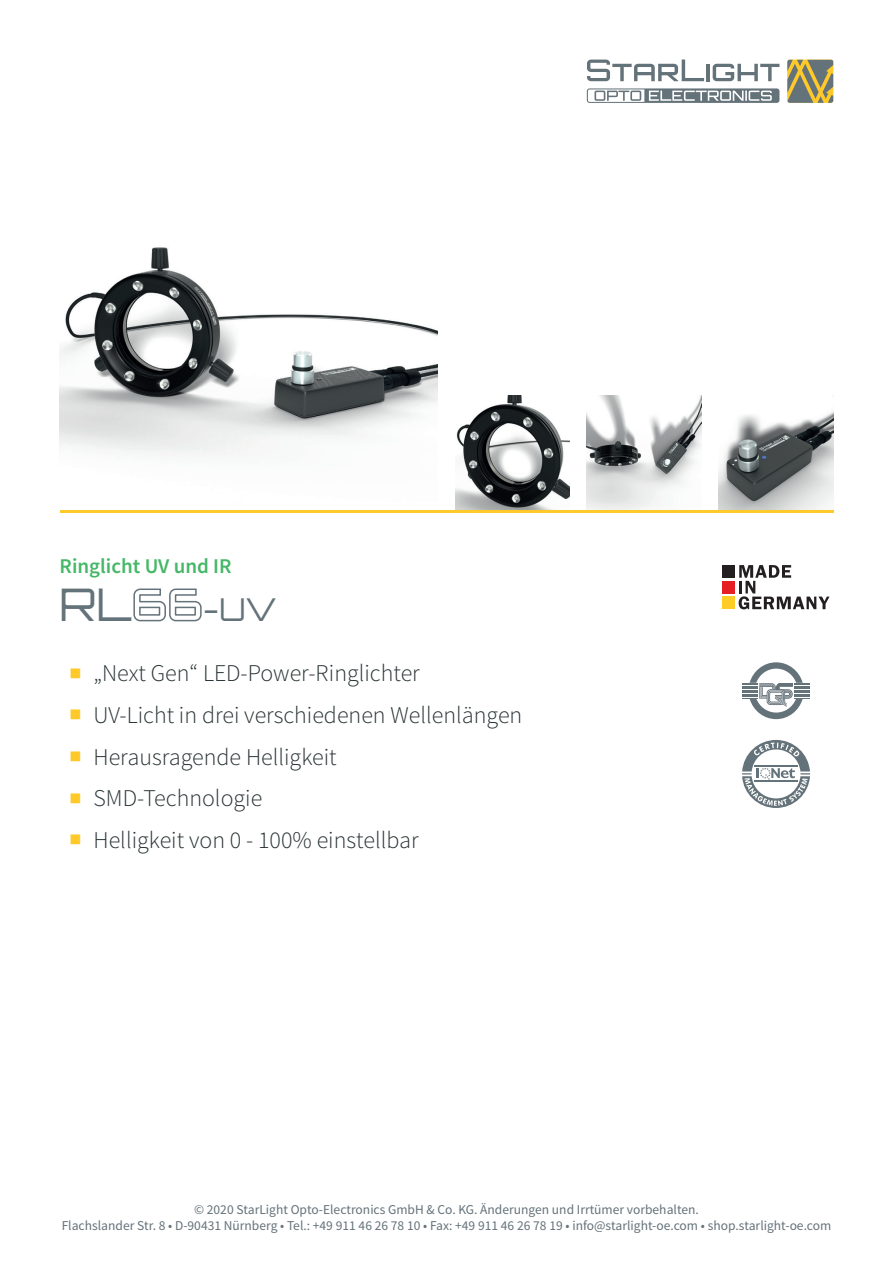
<style>
.page{position:relative;width:893px;height:1263px;background:#fff}
.page>*{position:absolute;margin:0;border:0;box-sizing:border-box;transform-origin:0 0}
.t1{font:31.5px "Orbitron";color:#647279}
.t2{font:300 24px "Source Sans Pro";color:#293335}
.t3{font:600 21px "Source Sans Pro";color:#45b867}
.t4{font:13.5px/16.2px "Source Sans Pro";color:#647279;text-align:center}
.s1{font-size:45px}
.s2{font-weight:700;font-size:43.5px}
.s3{font-weight:400;font-size:48px;color:#fec929}
</style>
<div class="page">
<svg style="left:587px;top:60px;width:117px;height:21px"></svg>
<hr style="left:706px;top:64px;width:3px;height:17px;background:#647279">
<svg style="left:713px;top:64px;width:66px;height:17px"></svg>
<svg style="left:587px;top:88px;width:192px;height:15px"></svg>
<svg style="left:787px;top:60px;width:46px;height:43px;background:#9c925c"></svg>
<img style="left:60px;top:247px;width:378px;height:208px">
<img style="left:455px;top:395px;width:115px;height:115px">
<img style="left:719px;top:411px;width:114px;height:99px">
<img style="left:587px;top:395px;width:115px;height:115px">
<svg style="left:739px;top:565px;width:90px;height:44px"></svg>
<div style="left:723px;top:565px;width:12px;height:13px;background:#231f20"></div>
<div style="left:723px;top:581px;width:12px;height:13px;background:#e51e24"></div>
<div style="left:723px;top:596px;width:12px;height:13px;background:#fecc27"></div>
<hr style="left:60px;top:510px;width:773px;height:2px;background:#fec929">
<svg style="left:742px;top:662px;width:68px;height:57px"></svg>
<svg style="left:742px;top:740px;width:68px;height:68px"></svg>
<h3 class="t3" style="left:60px;top:553px;width:174px">Ringlicht UV und IR</h3>
<h1 class="t1" style="left:60px;top:589px;width:219px"><span class="s1">RL</span><span class="s2">66</span>-UV</h1>
<h2 class="t2" style="left:68px;top:659px;width:353px"><span class="s3">■</span> „Next Gen“ LED-Power-Ringlichter</h2>
<h2 class="t2" style="left:68px;top:700px;width:456px"><span class="s3">■</span> UV-Licht in drei verschiedenen Wellenlängen</h2>
<h2 class="t2" style="left:68px;top:742px;width:270px"><span class="s3">■</span> Herausragende Helligkeit</h2>
<h2 class="t2" style="left:68px;top:783px;width:196px"><span class="s3">■</span> SMD-Technologie</h2>
<h2 class="t2" style="left:68px;top:825px;width:352px"><span class="s3">■</span> Helligkeit von 0 - 100% einstellbar</h2>
<p class="t4" style="left:62px;top:1201px;width:771px">© 2020 StarLight Opto-Electronics GmbH &amp; Co. KG. Änderungen und Irrtümer vorbehalten.<br>Flachslander Str. 8 • D-90431 Nürnberg • Tel.: +49 911 46 26 78 10 • Fax: +49 911 46 26 78 19 • info@starlight-oe.com • shop.starlight-oe.com</p>
</div>
